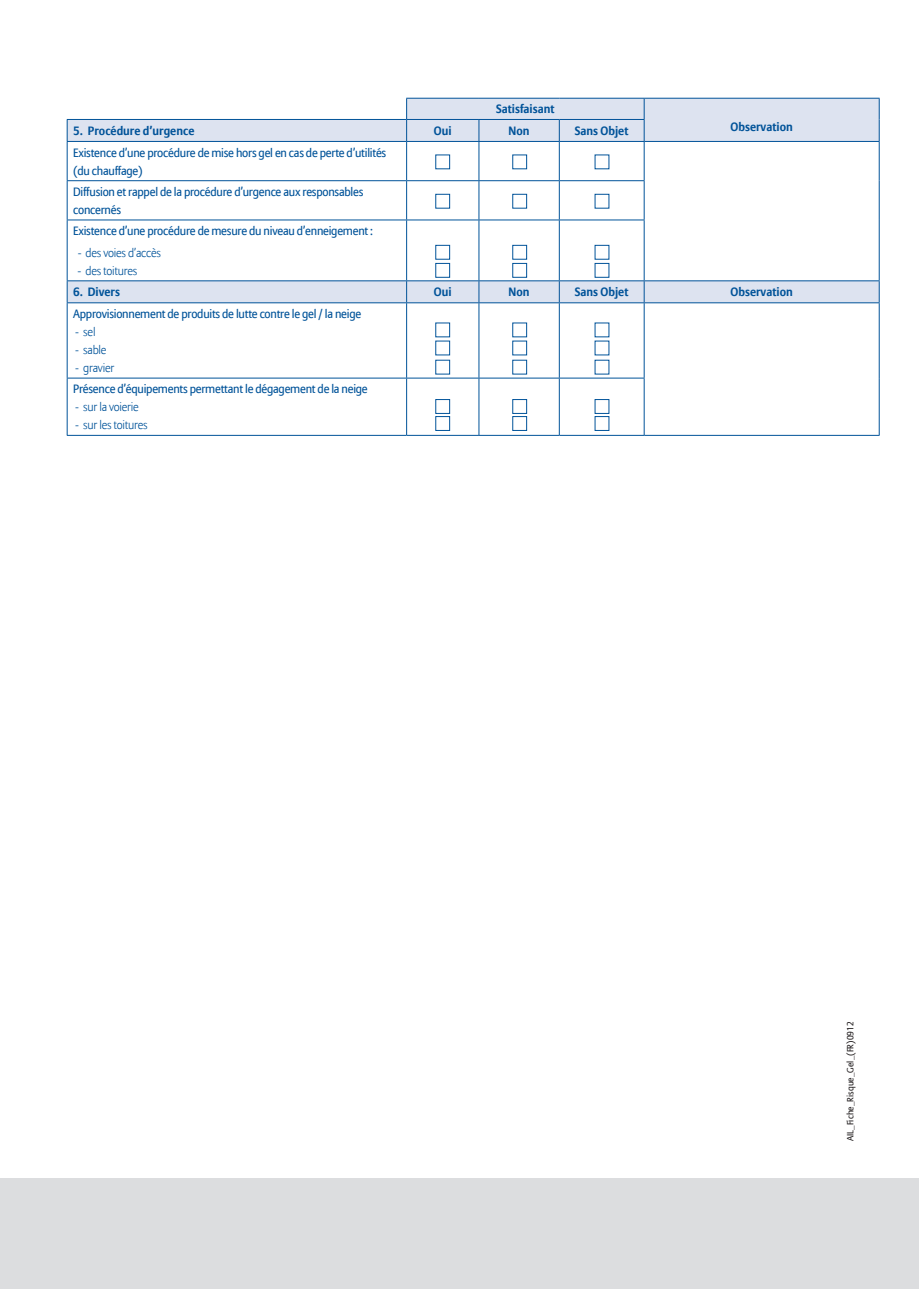
<style>
.page{position:relative;width:919px;height:1289px;background:#fff}
.page>*{position:absolute;margin:0;border:0;box-sizing:border-box;transform-origin:0 0}
.t1{font:12px/18px "Allianz Sans";letter-spacing:-.02em;color:#015399}
.t2{font:700 12px "Allianz Sans";color:#015399}
.t3{font:300 12px "Allianz Sans";letter-spacing:-.02em;color:#015399}
.t4{font:9px "Allianz Sans";color:#231f20}
</style>
<div class="page">
<div style="left:0;top:1178px;width:918px;height:110px;background:#dcdddf"></div>
<svg style="left:68px;top:99px;width:810px;height:203px"></svg>
<hr style="left:406px;top:98px;width:73px;height:1px;background:#015399">
<hr style="left:479px;top:98px;width:80px;height:1px;background:#015399">
<hr style="left:559px;top:98px;width:85px;height:1px;background:#015399">
<hr style="left:644px;top:98px;width:235px;height:1px;background:#015399">
<svg style="left:878px;top:99px;width:1px;height:42px"></svg>
<hr style="left:67px;top:142px;width:1px;height:38px;background:#015399">
<hr style="left:406px;top:142px;width:1px;height:38px;background:#015399">
<hr style="left:478px;top:142px;width:1px;height:38px;background:#015399">
<hr style="left:559px;top:142px;width:1px;height:38px;background:#015399">
<hr style="left:643px;top:142px;width:1px;height:38px;background:#015399">
<hr style="left:878px;top:142px;width:1px;height:39px;background:#015399">
<hr style="left:67px;top:180px;width:339px;height:1px;background:#015399">
<hr style="left:67px;top:181px;width:1px;height:38px;background:#015399">
<hr style="left:406px;top:180px;width:73px;height:1px;background:#015399">
<hr style="left:406px;top:181px;width:1px;height:38px;background:#015399">
<hr style="left:479px;top:180px;width:80px;height:1px;background:#015399">
<hr style="left:478px;top:181px;width:1px;height:38px;background:#015399">
<hr style="left:559px;top:180px;width:85px;height:1px;background:#015399">
<hr style="left:559px;top:181px;width:1px;height:38px;background:#015399">
<hr style="left:643px;top:181px;width:1px;height:38px;background:#015399">
<hr style="left:878px;top:181px;width:1px;height:39px;background:#015399">
<hr style="left:67px;top:219px;width:339px;height:1px;background:#015399">
<hr style="left:67px;top:220px;width:1px;height:60px;background:#015399">
<hr style="left:406px;top:219px;width:73px;height:1px;background:#015399">
<hr style="left:406px;top:220px;width:1px;height:60px;background:#015399">
<hr style="left:479px;top:219px;width:80px;height:1px;background:#015399">
<hr style="left:478px;top:220px;width:1px;height:60px;background:#015399">
<hr style="left:559px;top:219px;width:85px;height:1px;background:#015399">
<hr style="left:559px;top:220px;width:1px;height:60px;background:#015399">
<hr style="left:643px;top:220px;width:1px;height:60px;background:#015399">
<hr style="left:878px;top:220px;width:1px;height:60px;background:#015399">
<hr style="left:67px;top:303px;width:1px;height:75px;background:#015399">
<hr style="left:406px;top:303px;width:1px;height:75px;background:#015399">
<hr style="left:478px;top:303px;width:1px;height:75px;background:#015399">
<hr style="left:559px;top:303px;width:1px;height:75px;background:#015399">
<hr style="left:643px;top:303px;width:1px;height:75px;background:#015399">
<hr style="left:878px;top:303px;width:1px;height:75px;background:#015399">
<hr style="left:67px;top:378px;width:339px;height:1px;background:#015399">
<hr style="left:67px;top:378px;width:1px;height:57px;background:#015399">
<hr style="left:406px;top:378px;width:73px;height:1px;background:#015399">
<hr style="left:406px;top:378px;width:1px;height:57px;background:#015399">
<hr style="left:479px;top:378px;width:80px;height:1px;background:#015399">
<hr style="left:478px;top:378px;width:1px;height:57px;background:#015399">
<hr style="left:559px;top:378px;width:85px;height:1px;background:#015399">
<hr style="left:559px;top:378px;width:1px;height:57px;background:#015399">
<hr style="left:643px;top:378px;width:1px;height:57px;background:#015399">
<hr style="left:878px;top:378px;width:1px;height:57px;background:#015399">
<hr style="left:67px;top:435px;width:339px;height:1px;background:#015399">
<hr style="left:406px;top:435px;width:73px;height:1px;background:#015399">
<hr style="left:479px;top:435px;width:80px;height:1px;background:#015399">
<hr style="left:559px;top:435px;width:85px;height:1px;background:#015399">
<hr style="left:644px;top:435px;width:235px;height:1px;background:#015399">
<hr style="left:644px;top:141px;width:235px;height:1px;background:#015399">
<hr style="left:67px;top:119px;width:339px;height:1px;background:#015399">
<svg style="left:67px;top:120px;width:1px;height:21px"></svg>
<hr style="left:67px;top:141px;width:339px;height:1px;background:#015399">
<hr style="left:406px;top:119px;width:73px;height:1px;background:#015399">
<svg style="left:406px;top:99px;width:1px;height:42px"></svg>
<hr style="left:406px;top:141px;width:73px;height:1px;background:#015399">
<hr style="left:479px;top:119px;width:80px;height:1px;background:#015399">
<svg style="left:478px;top:120px;width:1px;height:21px"></svg>
<hr style="left:479px;top:141px;width:80px;height:1px;background:#015399">
<hr style="left:559px;top:119px;width:85px;height:1px;background:#015399">
<svg style="left:559px;top:120px;width:1px;height:21px"></svg>
<svg style="left:643px;top:99px;width:1px;height:42px"></svg>
<hr style="left:559px;top:141px;width:85px;height:1px;background:#015399">
<hr style="left:67px;top:280px;width:339px;height:1px;background:#015399">
<svg style="left:67px;top:281px;width:1px;height:21px"></svg>
<hr style="left:67px;top:302px;width:339px;height:1px;background:#015399">
<hr style="left:406px;top:280px;width:73px;height:1px;background:#015399">
<svg style="left:406px;top:281px;width:1px;height:21px"></svg>
<hr style="left:406px;top:302px;width:73px;height:1px;background:#015399">
<hr style="left:479px;top:280px;width:80px;height:1px;background:#015399">
<svg style="left:478px;top:281px;width:1px;height:21px"></svg>
<hr style="left:479px;top:302px;width:80px;height:1px;background:#015399">
<hr style="left:559px;top:280px;width:85px;height:1px;background:#015399">
<svg style="left:559px;top:281px;width:1px;height:21px"></svg>
<hr style="left:559px;top:302px;width:85px;height:1px;background:#015399">
<hr style="left:644px;top:280px;width:235px;height:1px;background:#015399">
<svg style="left:643px;top:281px;width:1px;height:21px"></svg>
<svg style="left:878px;top:281px;width:1px;height:21px"></svg>
<hr style="left:644px;top:302px;width:235px;height:1px;background:#015399">
<div style="left:435px;top:154px;width:15px;height:15px;background:#fff;border:1px solid #015399"></div>
<div style="left:512px;top:154px;width:15px;height:15px;background:#fff;border:1px solid #015399"></div>
<div style="left:594px;top:154px;width:15px;height:15px;background:#fff"></div>
<div style="left:435px;top:194px;width:15px;height:14px;background:#fff;border:1px solid #015399"></div>
<div style="left:512px;top:194px;width:15px;height:14px;background:#fff;border:1px solid #015399"></div>
<div style="left:594px;top:194px;width:15px;height:14px;background:#fff;border:1px solid #015399"></div>
<div style="left:435px;top:245px;width:15px;height:14px;background:#fff;border:1px solid #015399"></div>
<div style="left:512px;top:245px;width:15px;height:14px;background:#fff;border:1px solid #015399"></div>
<div style="left:594px;top:245px;width:15px;height:14px;background:#fff;border:1px solid #015399"></div>
<div style="left:435px;top:263px;width:15px;height:15px;background:#fff;border:1px solid #015399"></div>
<div style="left:512px;top:263px;width:15px;height:15px;background:#fff;border:1px solid #015399"></div>
<div style="left:594px;top:263px;width:15px;height:15px;background:#fff;border:1px solid #015399"></div>
<div style="left:435px;top:322px;width:15px;height:15px;background:#fff;border:1px solid #015399"></div>
<div style="left:512px;top:322px;width:15px;height:15px;background:#fff;border:1px solid #015399"></div>
<div style="left:435px;top:341px;width:15px;height:14px;background:#fff;border:1px solid #015399"></div>
<div style="left:512px;top:341px;width:15px;height:14px;background:#fff;border:1px solid #015399"></div>
<div style="left:435px;top:360px;width:15px;height:14px;background:#fff;border:1px solid #015399"></div>
<div style="left:512px;top:360px;width:15px;height:14px;background:#fff;border:1px solid #015399"></div>
<div style="left:435px;top:399px;width:15px;height:15px;background:#fff;border:1px solid #015399"></div>
<div style="left:512px;top:399px;width:15px;height:15px;background:#fff;border:1px solid #015399"></div>
<div style="left:594px;top:399px;width:15px;height:15px;background:#fff;border:1px solid #015399"></div>
<div style="left:435px;top:416px;width:15px;height:15px;background:#fff;border:1px solid #015399"></div>
<div style="left:512px;top:416px;width:15px;height:15px;background:#fff;border:1px solid #015399"></div>
<div style="left:594px;top:416px;width:15px;height:15px;background:#fff;border:1px solid #015399"></div>
<p class="t2" style="left:496px;top:102px;width:60px">Satisfaisant</p>
<p class="t2" style="left:73px;top:123px;width:123px">5. Procédure d’urgence</p>
<p class="t2" style="left:434px;top:123px;width:19px">Oui</p>
<p class="t2" style="left:508px;top:123px;width:22px">Non</p>
<p class="t2" style="left:575px;top:123px;width:55px">Sans Objet</p>
<p class="t2" style="left:730px;top:120px;width:64px">Observation</p>
<p class="t1" style="left:73px;top:144px;width:314px">Existence d’une procédure de mise hors gel en cas de perte d’utilités (du chauffage)</p>
<p class="t1" style="left:73px;top:183px;width:292px">Diffusion et rappel de la procédure d’urgence aux responsables concernés</p>
<p class="t1" style="left:73px;top:222px;width:301px">Existence d’une procédure de mesure du niveau d’enneigement :</p>
<p class="t3" style="left:78px;top:245px;width:85px">- des voies d’accès</p>
<p class="t3" style="left:77px;top:263px;width:61px">- des toitures</p>
<p class="t2" style="left:73px;top:284px;width:48px">6. Divers</p>
<p class="t2" style="left:434px;top:284px;width:19px">Oui</p>
<p class="t2" style="left:508px;top:284px;width:22px">Non</p>
<p class="t2" style="left:575px;top:284px;width:55px">Sans Objet</p>
<p class="t2" style="left:730px;top:284px;width:64px">Observation</p>
<p class="t1" style="left:73px;top:305px;width:289px">Approvisionnement de produits de lutte contre le gel / la neige</p>
<p class="t3" style="left:75px;top:325px;width:22px">- sel</p>
<p class="t3" style="left:75px;top:343px;width:33px">- sable</p>
<p class="t3" style="left:75px;top:361px;width:40px">- gravier</p>
<p class="t1" style="left:73px;top:381px;width:296px">Présence d’équipements permettant le dégagement de la neige</p>
<p class="t3" style="left:75px;top:400px;width:65px">- sur la voierie</p>
<p class="t3" style="left:75px;top:418px;width:74px">- sur les toitures</p>
<p class="t4" style="left:845px;top:1141px;width:121px;rotate:-90deg">AIL_Fiche_Risque_Gel_(FR)0912</p>
</div>
